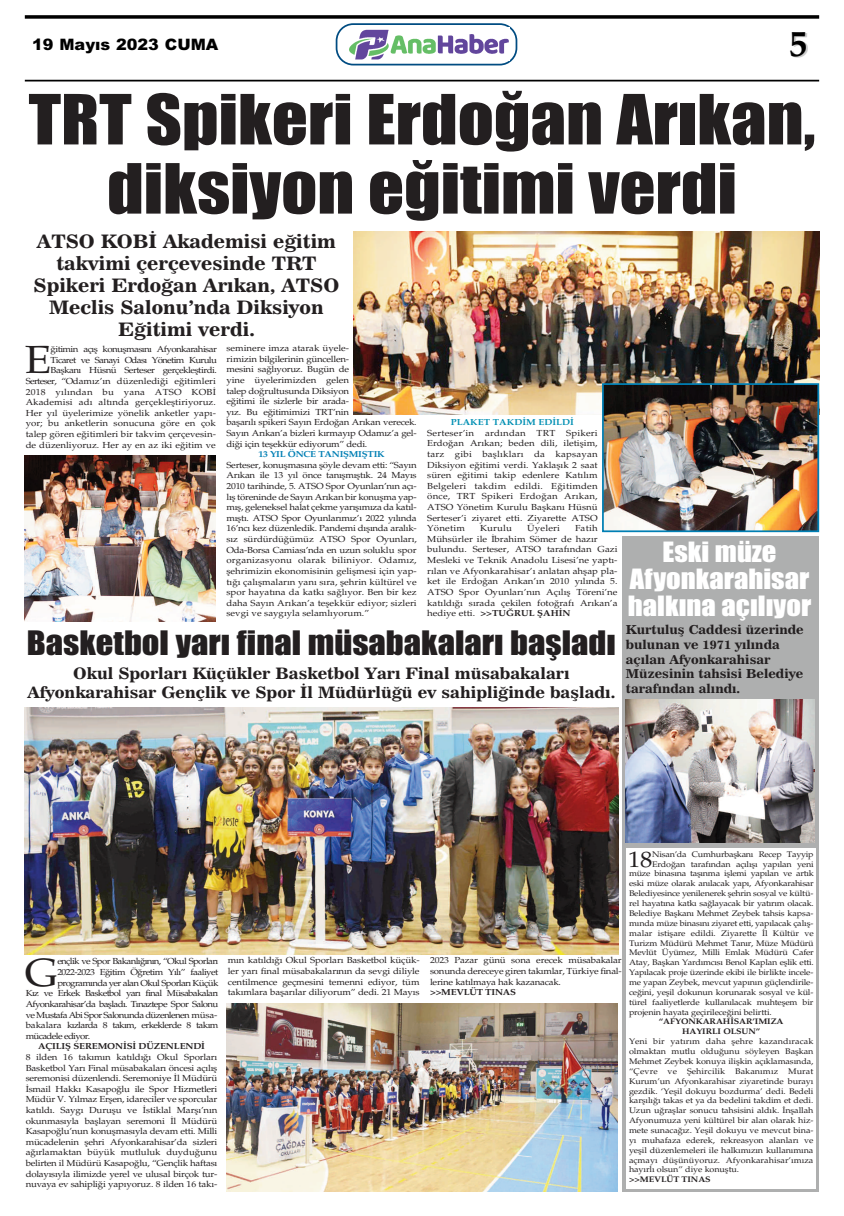
<style>
.page{position:relative;width:844px;height:1216px;background:#fff}
.page>*{position:absolute;margin:0;border:0;box-sizing:border-box;transform-origin:0 0}
.t1{font:63.88px/69.1px "Impact";color:#231f20;text-align:center;scale:1.11 1}
.t2{font:39.29px "Palatino";color:#231f20;scale:1.11 1}
.t3{font:700 36.57px "Palatino";color:#000}
.t4{font:31.15px "Impact";color:#231f20;scale:1.11 1}
.t5{font:25.81px/26.8px "Impact";color:#fff;text-align:center;scale:1.11 1}
.t6{font:22.31px "Palatino";color:#231f20;scale:1.11 1}
.t7{font:18.38px/22.1px "News 706 BT Bold C";color:#231f20;text-align:center;scale:1.11 1}
.t8{font:900 15.75px "Arial";color:#000}
.t9{font:15.66px/18.8px "News 706 BT Bold C";color:#231f20;text-align:center;scale:1.11 1}
.t10{font:12.25px/14.7px "News 706 BT Bold C";color:#231f20;scale:1.11 1}
.t11{font:8.75px/10.6px "Palatino";letter-spacing:-.015em;color:#231f20;text-align:justify;scale:1.11 1}
.t12{font:8.75px "Palatino";letter-spacing:-.065em;color:#231f20;scale:1.11 1}
.t13{font:8.75px "Palatino";letter-spacing:-.06em;color:#231f20;scale:1.11 1}
.t14{font:700 8.75px "Palatino";letter-spacing:-.015em;color:#231f20;scale:1.11 1}
.t15{font:8.75px "Palatino";letter-spacing:-.055em;color:#231f20;scale:1.11 1}
.t16{font:700 8.75px "Palatino";letter-spacing:-.025em;color:#007fb4;scale:1.11 1}
.t17{font:700 8.75px "Palatino";color:#008fb3;scale:1.11 1}
.t18{font:8.75px "Palatino";letter-spacing:.02em;color:#231f20;scale:1.11 1}
.t19{font:8.14px/9.9px "Palatino";letter-spacing:-.025em;color:#231f20;text-align:justify;scale:1.11 1}
.t20{font:700 8.14px/9.9px "Palatino";letter-spacing:-.01em;color:#231f20;text-align:center;scale:1.11 1}
.s1{font-weight:700}
</style>
<div class="page">
<svg style="left:25px;top:15px;width:794px;height:4px;background:#1f1f1f"></svg>
<hr style="left:25px;top:80px;width:794px;height:1px;background:#000">
<svg style="left:335px;top:23px;width:182px;height:42px"></svg>
<img style="left:348px;top:27px;width:161px;height:33px">
<img style="left:353px;top:231px;width:466px;height:183px">
<img style="left:25px;top:455px;width:190px;height:166px">
<img style="left:605px;top:386px;width:211px;height:143px">
<div style="left:602px;top:383px;width:217px;height:149px;border:2px solid #007fb4"></div>
<div style="left:622px;top:536px;width:197px;height:655px;background:#aeafaf"></div>
<img style="left:625px;top:699px;width:189px;height:143px">
<div style="left:626px;top:847px;width:189px;height:341px;background:#fff"></div>
<img style="left:25px;top:707px;width:593px;height:247px">
<img style="left:226px;top:1003px;width:391px;height:188px">
<h3 class="t8" style="left:32px;top:35px;width:187px">19 Mayıs 2023 CUMA</h3>
<h3 class="t3" style="left:788px;top:21px;width:20px">5</h3>
<h1 class="t1" style="left:29px;top:88px;width:710px">TRT Spikeri Erdoğan Arıkan, diksiyon eğitimi verdi</h1>
<h3 class="t7" style="left:34px;top:230px;width:277px">ATSO KOBİ Akademisi eğitim takvimi çerçevesinde TRT<br>Spikeri Erdoğan Arıkan, ATSO<br>Meclis Salonu’nda Diksiyon<br>Eğitimi verdi.</h3>
<h2 class="t2" style="left:25px;top:337px;width:25px">E</h2>
<p class="t11" style="left:26px;top:344px;width:174px;text-align:right">ğitimin açış konuşmasını Afyonkarahisar Ticaret ve Sanayi Odası Yönetim Kurulu Başkanı Hüsnü Serteser gerçekleştirdi.<br>Serteser, “Odamız’ın düzenlediği eğitimleri 2018 yılından bu yana ATSO KOBİ Akademisi adı altında gerçekleştiriyoruz.<br>Her yıl üyelerimize yönelik anketler yapı&shy;yor; bu anketlerin sonucuna göre en çok talep gören eğitimleri bir takvim çerçevesin&shy;de düzenliyoruz. Her ay en az iki eğitim ve</p>
<p class="t11" style="left:226px;top:343px;width:173px;text-align:left">seminere imza atarak üyele-<br>rimizin bilgilerinin güncellen-<br>mesini sağlıyoruz. Bugün de<br>yine üyelerimizden gelen<br>talep doğrultusunda Diksiyon<br>eğitimi ile sizlerle bir arada-<br>yız. Bu eğitimimizi TRT’nin<br>başarılı spikeri Sayın Erdoğan Arıkan verecek.<br>Sayın Arıkan’a bizleri kırmayıp Odamız’a gel&shy;diği için teşekkür ediyorum” dedi.</p>
<p class="t16" style="left:258px;top:449px;width:115px">13 YIL ÖNCE TANIŞMIŞTIK</p>
<p class="t11" style="left:226px;top:459px;width:173px">Serteser, konuşmasına şöyle devam etti: “Sayın Arıkan ile 13 yıl önce tanışmıştık. 24 Mayıs 2010 tarihinde, 5. ATSO Spor Oyunları’nın açı&shy;lış töreninde de Sayın Arıkan bir konuşma yap&shy;mış, geleneksel halat çekme yarışımıza da katıl&shy;mıştı. ATSO Spor Oyunlarımız’ı 2022 yılında 16’ncı kez düzenledik. Pandemi dışında aralık&shy;sız sürdürdüğümüz ATSO Spor Oyunları, Oda-Borsa Camiası’nda en uzun soluklu spor organizasyonu olarak biliniyor. Odamız, şehrimizin ekonomisinin gelişmesi için yap&shy;tığı çalışmaların yanı sıra, şehrin kültürel ve spor hayatına da katkı sağlıyor. Ben bir kez daha Sayın Arıkan’a teşekkür ediyor; sizleri sevgi ve saygıyla selamlıyorum.”</p>
<p class="t17" style="left:451px;top:417px;width:112px">PLAKET TAKDİM EDİLDİ</p>
<p class="t11" style="left:427px;top:427px;width:155px">Serteser’in ardından TRT Spikeri Erdoğan Arıkan; beden dili, iletişim, tarz gibi başlıkları da kapsayan Diksiyon eğitimi verdi. Yaklaşık 2 saat süren eğitimi takip edenlere Katılım Belgeleri takdim edildi. Eğitimden önce, TRT Spikeri Erdoğan Arıkan, ATSO Yönetim Kurulu Başkanı Hüsnü Serteser’i ziyaret etti. Ziyarette ATSO Yönetim</p>
<p class="t11" style="left:480px;top:523px;width:30px">Kurulu</p>
<p class="t18" style="left:527px;top:523px;width:31px">Üyeleri</p>
<p class="t11" style="left:427px;top:523px;width:173px;text-align:left;text-indent:148px">Fatih Mühsürler ile İbrahim Sömer de hazır bulundu. Serteser, ATSO tarafından Gazi Mesleki ve Teknik Anadolu Lisesi’ne yaptı&shy;rılan ve Afyonkarahisar’ı anlatan ahşap pla&shy;ket ile Erdoğan Arıkan’ın 2010 yılında 5.<br>ATSO Spor Oyunları’nın Açılış Töreni’ne katıldığı sırada çekilen fotoğrafı Arıkan’a hediye etti. <span class="s1">&gt;&gt;TUĞRUL ŞAHİN</span></p>
<h3 class="t5" style="left:627px;top:540px;width:167px">Eski müze<br>Afyonkarahisar halkına açılıyor</h3>
<h3 class="t10" style="left:625px;top:622px;width:162px">Kurtuluş Caddesi üzerinde bulunan ve 1971 yılında açılan Afyonkarahisar<br>Müzesinin tahsisi Belediye tarafından alındı.</h3>
<h3 class="t4" style="left:27px;top:625px;width:532px">Basketbol yarı final müsabakaları başladı</h3>
<h3 class="t9" style="left:27px;top:664px;width:531px">Okul Sporları Küçükler Basketbol Yarı Final müsabakaları<br>Afyonkarahisar Gençlik ve Spor İl Müdürlüğü ev sahipliğinde başladı.</h3>
<h2 class="t2" style="left:25px;top:949px;width:31px">G</h2>
<p class="t12" style="left:57px;top:956px;width:146px">ençlik ve Spor Bakanlığının, “Okul Sporları</p>
<p class="t15" style="left:57px;top:966px;width:146px">2022-2023 Eğitim Öğretim Yılı” faaliyet</p>
<p class="t12" style="left:57px;top:977px;width:146px">programında yer alan Okul Sporları Küçük</p>
<p class="t12" style="left:26px;top:988px;width:175px">Kız ve Erkek Basketbol yarı final Müsabakaları</p>
<p class="t12" style="left:26px;top:998px;width:175px">Afyonkarahisar’da başladı. Tınaztepe Spor Salonu</p>
<p class="t12" style="left:26px;top:1009px;width:174px">ve Mustafa Abi Spor Salonunda düzenlenen müsa-</p>
<p class="t13" style="left:26px;top:1019px;width:175px">bakalara kızlarda 8 takım, erkeklerde 8 takım</p>
<p class="t12" style="left:26px;top:1030px;width:60px">mücadele ediyor.</p>
<p class="t14" style="left:38px;top:1041px;width:152px">AÇILIŞ SEREMONİSİ DÜZENLENDİ</p>
<p class="t11" style="left:26px;top:1051px;width:174px">8 ilden 16 takımın katıldığı Okul Sporları Basketbol Yarı Final müsabakaları öncesi açılış seremonisi düzenlendi. Seremoniye İl Müdürü İsmail Hakkı Kasapoğlu ile Spor Hizmetleri Müdür V. Yılmaz Erşen, idareciler ve sporcular katıldı. Saygı Duruşu ve İstiklal Marşı’nın okunmasıyla başlayan seremoni İl Müdürü Kasapoğlu’nun konuşmasıyla devam etti. Milli mücadelenin şehri Afyonkarahisar’da sizleri ağırlamaktan büyük mutluluk duyduğunu belirten il Müdürü Kasapoğlu, “Gençlik haftası dolayısıyla ilimizde yerel ve ulusal birçok tur&shy;nuvaya ev sahipliği yapıyoruz. 8 ilden 16 takı-</p>
<h3 class="t6" style="left:628px;top:845px;width:24px">18</h3>
<p class="t19" style="left:652px;top:849px;width:147px">Nisan’da Cumhurbaşkanı Recep Tayyip</p>
<p class="t19" style="left:652px;top:858px;width:147px">Erdoğan tarafından açılışı yapılan yeni</p>
<p class="t19" style="left:629px;top:868px;width:168px">müze binasına taşınma işlemi yapılan ve artık</p>
<p class="t19" style="left:629px;top:878px;width:168px">eski müze olarak anılacak yapı, Afyonkarahisar</p>
<p class="t19" style="left:629px;top:888px;width:167px">Belediyesince yenilenerek şehrin sosyal ve kültü-</p>
<p class="t19" style="left:629px;top:898px;width:168px">rel hayatına katkı sağlayacak bir yatırım olacak.</p>
<p class="t19" style="left:629px;top:908px;width:167px">Belediye Başkanı Mehmet Zeybek tahsis kapsa-</p>
<p class="t19" style="left:629px;top:918px;width:167px">mında müze binasını ziyaret etti, yapılacak çalış-</p>
<p class="t19" style="left:629px;top:927px;width:168px">malar istişare edildi. Ziyarette İl Kültür ve</p>
<p class="t19" style="left:629px;top:937px;width:168px">Turizm Müdürü Mehmet Tanır, Müze Müdürü</p>
<p class="t19" style="left:629px;top:947px;width:168px">Mevlüt Üyümez, Milli Emlak Müdürü Cafer</p>
<p class="t19" style="left:629px;top:957px;width:168px">Atay, Başkan Yardımcısı Benol Kaplan eşlik etti.</p>
<p class="t19" style="left:629px;top:967px;width:167px">Yapılacak proje üzerinde ekibi ile birlikte incele-</p>
<p class="t19" style="left:629px;top:977px;width:167px">me yapan Zeybek, mevcut yapının güçlendirile-</p>
<p class="t19" style="left:629px;top:987px;width:167px">ceğini, yeşil dokunun korunarak sosyal ve kül-</p>
<p class="t19" style="left:629px;top:996px;width:167px">türel faaliyetlerde kullanılacak muhteşem bir</p>
<p class="t19" style="left:629px;top:1006px;width:130px">projenin hayata geçirileceğini belirtti.</p>
<p class="t20" style="left:658px;top:1016px;width:114px">“AFYONKARAHİSAR’IMIZA<br>HAYIRLI OLSUN”</p>
<p class="t19" style="left:629px;top:1036px;width:167px">Yeni bir yatırım daha şehre kazandıracak olmaktan mutlu olduğunu söyleyen Başkan Mehmet Zeybek konuya ilişkin açıklamasında, “Çevre ve Şehircilik Bakanımız Murat Kurum’un Afyonkarahisar ziyaretinde burayı gezdik. ‘Yeşil dokuyu bozdurma’ dedi. Bedeli karşılığı takas et ya da bedelini takdim et dedi.<br>Uzun uğraşlar sonucu tahsisini aldık. İnşallah Afyonumuza yeni kültürel bir alan olarak hiz&shy;mete sunacağız. Yeşil dokuyu ve mevcut bina&shy;yı muhafaza ederek, rekreasyon alanları ve yeşil düzenlemeleri ile halkımızın kullanımına açmayı düşünüyoruz. Afyonkarahisar’ımıza hayırlı olsun” diye konuştu.</p>
<p class="t20" style="left:629px;top:1174px;width:75px">&gt;&gt;MEVLÜT TINAS</p>
<p class="t11" style="left:228px;top:955px;width:174px">mın katıldığı Okul Sporları Basketbol küçük&shy;ler yarı final müsabakalarının da sevgi diliyle centilmence geçmesini temenni ediyor, tüm takımlara başarılar diliyorum” dedi. 21 Mayıs</p>
<p class="t11" style="left:430px;top:955px;width:174px">2023 Pazar günü sona erecek müsabakalar sonunda dereceye giren takımlar, Türkiye final&shy;lerine katılmaya hak kazanacak.</p>
<p class="t14" style="left:430px;top:987px;width:79px">&gt;&gt;MEVLÜT TINAS</p>
</div>
